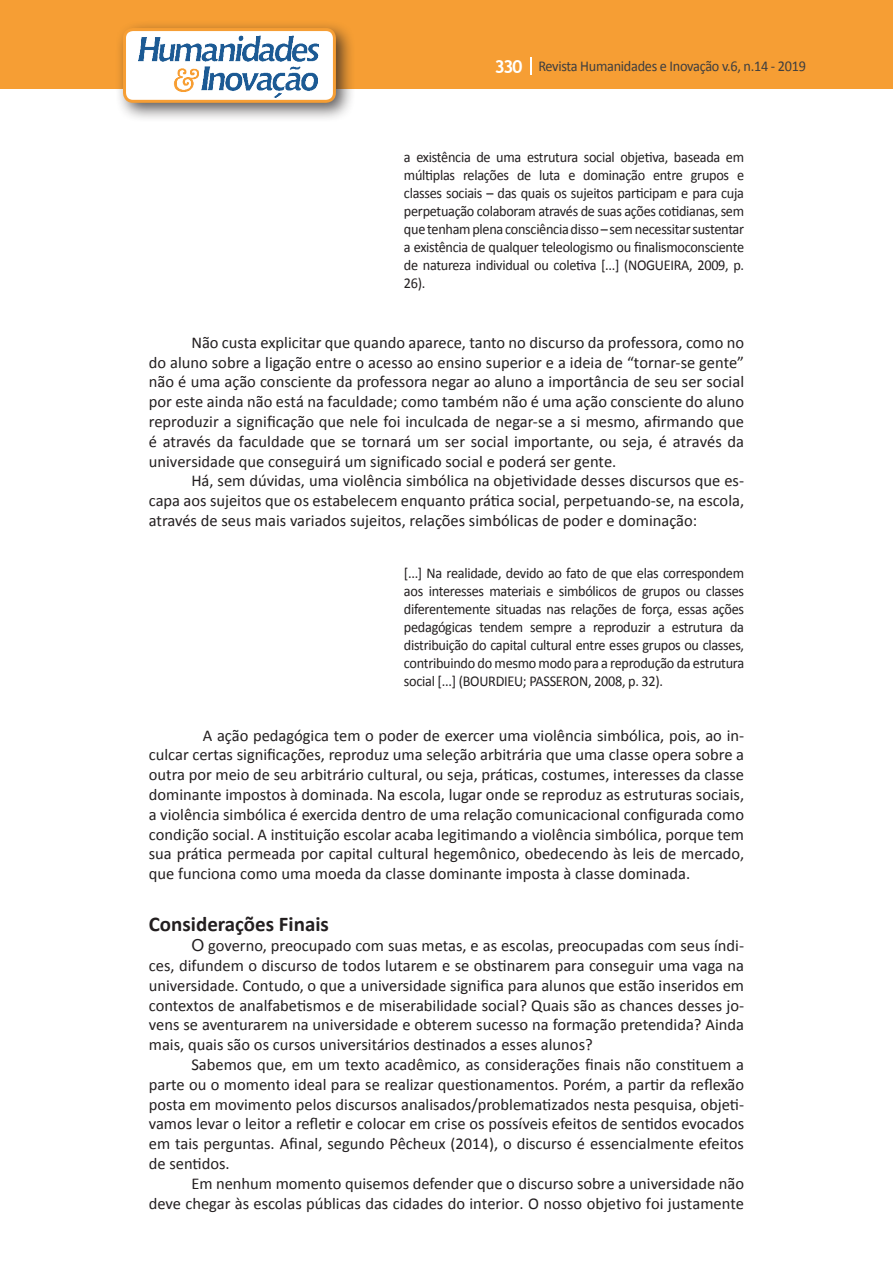
<style>
.page{position:relative;width:893px;height:1263px;background:#fff}
.page>*{position:absolute;margin:0;border:0;box-sizing:border-box;transform-origin:0 0}
.Titulo_2{font:700 21px "Calibri";color:#231f20}
.Texto{font:16.5px/19.8px "Calibri";color:#231f20;text-align:justify}
.citacao{font:15px/18px "Calibri";letter-spacing:-.02em;color:#231f20;text-align:justify;scale:.95 1}
.t1{font:15px "Calibri";letter-spacing:-.02em;color:#3e3e3f;scale:.95 1}
.s1{font-family:"Trebuchet MS";font-weight:700;font-size:18px;color:#fff}
.s2{font-family:"Arial"}
</style>
<div class="page">
<div style="left:0;top:0;width:893px;height:88px;background:#f69e34"></div>
<svg style="left:530px;top:57px;width:2px;height:18px"></svg>
<div style="left:115px;top:20px;width:241px;height:103px;background:#231f20;opacity:.75"></div>
<div style="left:125px;top:30px;width:209px;height:71px;background:#fff;border-radius:9px"></div>
<img style="left:138px;top:35px;width:181px;height:62px">
<div style="left:123px;top:28px;width:213px;height:75px;border:3px solid #f69e34;border-radius:9px"></div>
<p class="t1" style="left:495px;top:57px;width:329px"><span class="s1">330</span> Revista Humanidades e Inovação v.6, n.14 - 2019</p>
<p class="citacao" style="left:404px;top:148px;width:360px">a existência de uma estrutura social objetiva, baseada em múltiplas relações de luta e dominação entre grupos e classes sociais – das quais os sujeitos participam e para cuja perpetuação colaboram através de suas ações cotidianas, sem quetenhamplena consciênciadisso–semnecessitarsustentar a existência de qualquer teleologismo ou finalismoconsciente de natureza individual ou coletiva [...] (NOGUEIRA, 2009, p.<br>26).</p>
<p class="Texto" style="left:149px;top:332px;width:597px;text-indent:43px">Não custa explicitar que quando aparece, tanto no discurso da professora, como no do aluno sobre a ligação entre o acesso ao ensino superior e a ideia de “tornar-se gente” não é uma ação consciente da professora negar ao aluno a importância de seu ser social por este ainda não está na faculdade; como também não é uma ação consciente do aluno reproduzir a significação que nele foi inculcada de negar-se a si mesmo, afirmando que é através da faculdade que se tornará um ser social importante, ou seja, é através da universidade que conseguirá um significado social e poderá ser gente.</p>
<p class="Texto" style="left:149px;top:471px;width:597px;text-indent:43px">Há, sem dúvidas, uma violência simbólica na objetividade desses discursos que es&shy;capa aos sujeitos que os estabelecem enquanto prática social, perpetuando-se, na escola, através de seus mais variados sujeitos, relações simbólicas de poder e dominação:</p>
<p class="citacao" style="left:404px;top:564px;width:360px">[...] Na realidade, devido ao fato de que elas correspondem aos interesses materiais e simbólicos de grupos ou classes diferentemente situadas nas relações de força, essas ações pedagógicas tendem sempre a reproduzir a estrutura da distribuição do capital cultural entre esses grupos ou classes, contribuindo do mesmo modo para a reprodução da estrutura social [...] (BOURDIEU; PASSERON, 2008, p. 32).</p>
<p class="Texto" style="left:149px;top:725px;width:597px;text-indent:54px">A ação pedagógica tem o poder de exercer uma violência simbólica, pois, ao in&shy;culcar certas significações, reproduz uma seleção arbitrária que uma classe opera sobre a outra por meio de seu arbitrário cultural, ou seja, práticas, costumes, interesses da classe dominante impostos à dominada. Na escola, lugar onde se reproduz as estruturas sociais, a violência simbólica é exercida dentro de uma relação comunicacional configurada como condição social. A instituição escolar acaba legitimando a violência simbólica, porque tem sua prática permeada por capital cultural hegemônico, obedecendo às leis de mercado, que funciona como uma moeda da classe dominante imposta à classe dominada.</p>
<p class="Titulo_2" style="left:149px;top:909px;width:182px">Considerações Finais</p>
<p class="Texto" style="left:149px;top:936px;width:597px;text-indent:43px"><span class="s2">O</span> governo, preocupado com suas metas, e as escolas, preocupadas com seus índi&shy;ces, difundem o discurso de todos lutarem e se obstinarem para conseguir uma vaga na universidade. Contudo, o que a universidade significa para alunos que estão inseridos em contextos de analfabetismos e de miserabilidade social? Quais são as chances desses jo&shy;vens se aventurarem na universidade e obterem sucesso na formação pretendida? Ainda mais, quais são os cursos universitários destinados a esses alunos?</p>
<p class="Texto" style="left:149px;top:1055px;width:597px;text-indent:43px">Sabemos que, em um texto acadêmico, as considerações finais não constituem a parte ou o momento ideal para se realizar questionamentos. Porém, a partir da reflexão posta em movimento pelos discursos analisados/problematizados nesta pesquisa, objeti&shy;vamos levar o leitor a refletir e colocar em crise os possíveis efeitos de sentidos evocados em tais perguntas. Afinal, segundo Pêcheux (2014), o discurso é essencialmente efeitos de sentidos.</p>
<p class="Texto" style="left:149px;top:1173px;width:597px;text-align:right">Em nenhum momento quisemos defender que o discurso sobre a universidade não<br>deve chegar às escolas públicas das cidades do interior. O nosso objetivo foi justamente</p>
</div>
